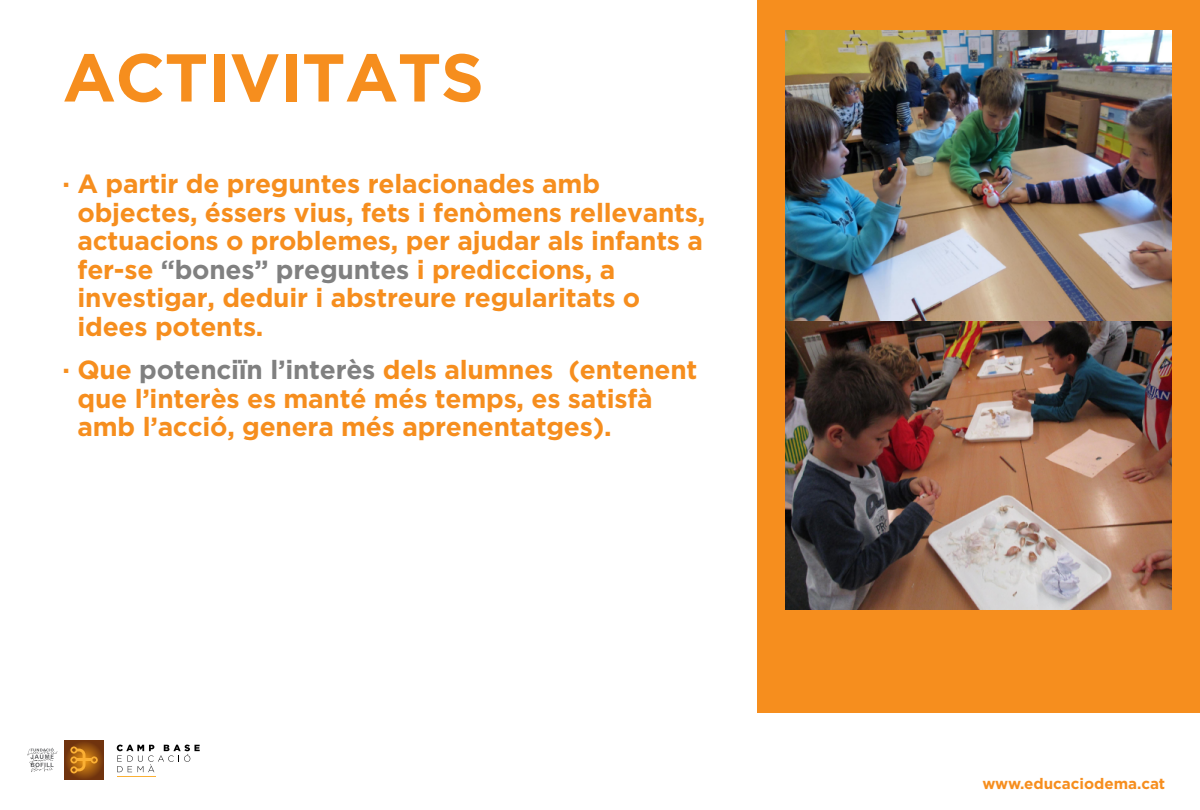
<style>
.page{position:relative;width:1200px;height:810px;background:#fff}
.page>*{position:absolute;margin:0;border:0;box-sizing:border-box;transform-origin:0 0}
.t1{font:700 67.5px "Gotham";letter-spacing:-.01em;color:#f68e1e}
.t2{font:700 26.25px/28.5px "Gotham";letter-spacing:-.01em;color:#f68e1e}
.t3{font:700 15.23px "Gotham";color:#f68e1e}
.s1{color:#808080}
</style>
<div class="page">
<svg style="left:27px;top:748px;width:30px;height:24px"></svg>
<svg style="left:65px;top:741px;width:38px;height:38px"></svg>
<svg style="left:70px;top:746px;width:28px;height:27px"></svg>
<hr style="left:117px;top:776px;width:39px;height:1px;background:#fbb034">
<svg style="left:117px;top:745px;width:83px;height:27px"></svg>
<div style="left:757px;top:0;width:443px;height:713px;background:#f68e1e"></div>
<img style="left:786px;top:31px;width:386px;height:578px">
<h1 class="t1" style="left:63px;top:39px;width:423px">ACTIVITATS</h1>
<p class="t2" style="left:78px;top:169px;width:629px;text-indent:-15px">· A partir de preguntes relacionades amb objectes, éssers vius, fets i fenòmens rellevants, actuacions o problemes, per ajudar als infants a fer-se <span class="s1">“bones” preguntes</span> i prediccions, a investigar, deduir i abstreure regularitats o idees potents.</p>
<p class="t2" style="left:78px;top:355px;width:621px;text-indent:-15px">· Que <span class="s1">potenciïn l’interès</span> dels alumnes (entenent que l’interès es manté més temps, es satisfà amb l’acció, genera més aprenentatges).</p>
<p class="t3" style="left:982px;top:774px;width:184px">www.educaciodema.cat</p>
</div>
